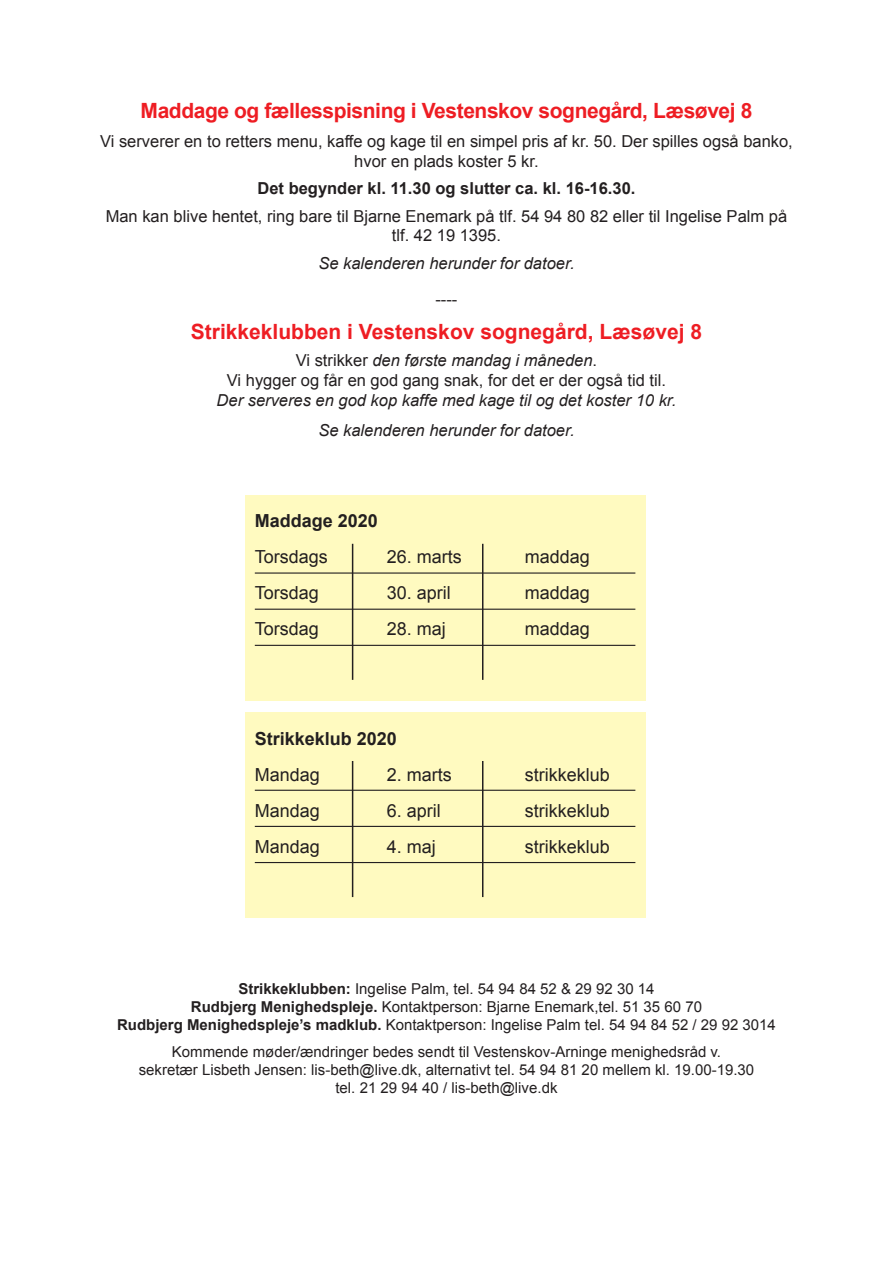
<style>
.page{position:relative;width:893px;height:1263px;background:#fff}
.page>*{position:absolute;margin:0;border:0;box-sizing:border-box;transform-origin:0 0}
.t1{font:700 21px "Arial";letter-spacing:-.02em;color:#ee1d23}
.t2{font:700 21px "Arial";color:#ee1d23}
.t3{font:18px "Arial";color:#231f20}
.t4{font:700 18px "Arial";color:#231f20}
.t5{font:16.5px/19.8px "Arial";color:#231f20;text-align:center}
.t6{font:italic 16.5px/30px "Arial";color:#231f20;text-align:center}
.t7{font:700 16.5px "Arial";color:#231f20}
.t8{font:15px/18px "Arial";color:#231f20;text-align:center}
.s1{font-style:italic}
.s2{font-weight:700}
</style>
<div class="page">
<div style="left:245px;top:713px;width:400px;height:205px;background:#fffac0"></div>
<div style="left:245px;top:495px;width:400px;height:205px;background:#fffac0"></div>
<hr style="left:255px;top:572px;width:380px;height:2px;background:#231f20">
<hr style="left:255px;top:645px;width:380px;height:1px;background:#231f20">
<hr style="left:255px;top:609px;width:380px;height:1px;background:#231f20">
<hr style="left:482px;top:544px;width:1px;height:136px;background:#231f20">
<hr style="left:352px;top:544px;width:1px;height:136px;background:#231f20">
<hr style="left:255px;top:790px;width:380px;height:1px;background:#231f20">
<hr style="left:255px;top:862px;width:380px;height:1px;background:#231f20">
<hr style="left:255px;top:826px;width:380px;height:1px;background:#231f20">
<hr style="left:482px;top:761px;width:1px;height:136px;background:#231f20">
<hr style="left:352px;top:761px;width:1px;height:136px;background:#231f20">
<h1 class="t1" style="left:141px;top:97px;width:613px">Maddage og fællesspisning i Vestenskov sognegård, Læsøvej 8</h1>
<p class="t5" style="left:100px;top:132px;width:694px">Vi serverer en to retters menu, kaffe og kage til en simpel pris af kr. 50. Der spilles også banko, hvor en plads koster 5 kr.</p>
<p class="t7" style="left:258px;top:178px;width:379px">Det begynder kl. 11.30 og slutter ca. kl. 16-16.30.</p>
<p class="t5" style="left:106px;top:206px;width:683px">Man kan blive hentet, ring bare til Bjarne Enemark på tlf. 54 94 80 82 eller til Ingelise Palm på tlf. 42 19 1395.</p>
<p class="t6" style="left:318px;top:248px;width:258px">Se kalenderen herunder for datoer.</p>
<p class="t5" style="left:435px;top:289px;width:23px">----</p>
<h1 class="t2" style="left:191px;top:318px;width:513px">Strikkeklubben i Vestenskov sognegård, Læsøvej 8</h1>
<p class="t5" style="left:227px;top:351px;width:441px">Vi strikker <span class="s1">den første mandag i måneden</span>.<br>Vi hygger og får en god gang snak, for det er der også tid til.</p>
<p class="t6" style="left:217px;top:385px;width:461px">Der serveres en god kop kaffe med kage til og det koster 10 kr.<br>Se kalenderen herunder for datoer.</p>
<p class="t4" style="left:255px;top:509px;width:125px">Maddage 2020</p>
<p class="t3" style="left:255px;top:545px;width:75px">Torsdags</p>
<p class="t3" style="left:387px;top:545px;width:77px">26. marts</p>
<p class="t3" style="left:525px;top:545px;width:67px">maddag</p>
<p class="t3" style="left:255px;top:581px;width:66px">Torsdag</p>
<p class="t3" style="left:387px;top:581px;width:66px">30. april</p>
<p class="t3" style="left:525px;top:581px;width:67px">maddag</p>
<p class="t3" style="left:255px;top:617px;width:66px">Torsdag</p>
<p class="t3" style="left:387px;top:617px;width:61px">28. maj</p>
<p class="t3" style="left:525px;top:617px;width:67px">maddag</p>
<p class="t4" style="left:255px;top:726px;width:144px">Strikkeklub 2020</p>
<p class="t3" style="left:255px;top:762px;width:67px">Mandag</p>
<p class="t3" style="left:387px;top:762px;width:67px">2. marts</p>
<p class="t3" style="left:525px;top:762px;width:87px">strikkeklub</p>
<p class="t3" style="left:255px;top:798px;width:67px">Mandag</p>
<p class="t3" style="left:387px;top:798px;width:56px">6. april</p>
<p class="t3" style="left:525px;top:798px;width:87px">strikkeklub</p>
<p class="t3" style="left:255px;top:834px;width:67px">Mandag</p>
<p class="t3" style="left:387px;top:834px;width:51px">4. maj</p>
<p class="t3" style="left:525px;top:834px;width:87px">strikkeklub</p>
<p class="t8" style="left:117px;top:980px;width:660px"><span class="s2">Strikkeklubben:</span> Ingelise Palm, tel. 54 94 84 52 &amp; 29 92 30 14<br><span class="s2">Rudbjerg Menighedspleje.</span> Kontaktperson: Bjarne Enemark,tel. 51 35 60 70<br><span class="s2">Rudbjerg Menighedspleje’s madklub.</span> Kontaktperson: Ingelise Palm tel. 54 94 84 52 / 29 92 3014</p>
<p class="t8" style="left:139px;top:1043px;width:617px">Kommende møder/ændringer bedes sendt til Vestenskov-Arninge menighedsråd v.<br>sekretær Lisbeth Jensen: lis-beth@live.dk, alternativt tel. 54 94 81 20 mellem kl. 19.00-19.30 tel. 21 29 94 40 / lis-beth@live.dk</p>
</div>
